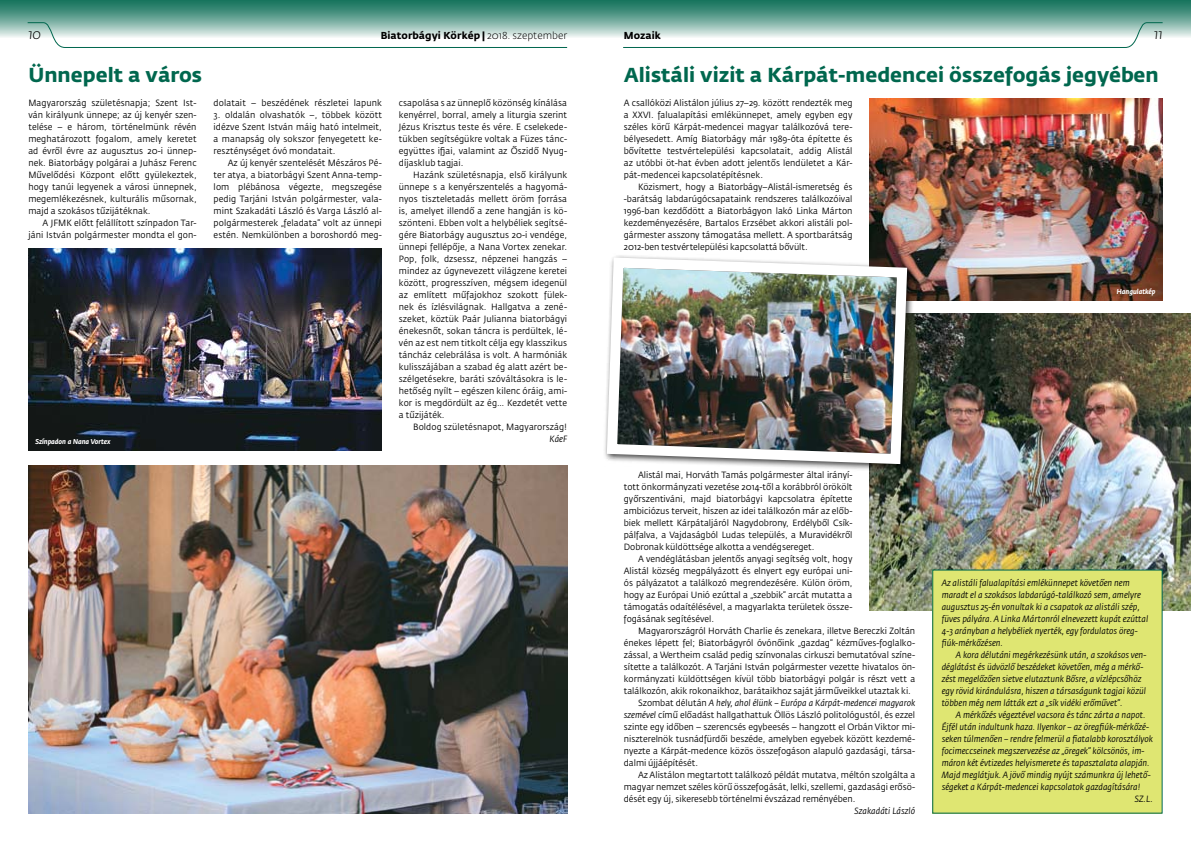
<style>
.page{position:relative;width:1191px;height:842px;background:#fff}
.page>*{position:absolute;margin:0;border:0;box-sizing:border-box;transform-origin:0 0}
.t1{font:700 20px "Fedra Sans Std";color:#00674e}
.t2{font:italic 300 14px "Fedra Sans Std";color:#000}
.t3{font:700 10px "Fedra Sans Std";letter-spacing:.005em;color:#000}
.t4{font:9px/12px "Fedra Sans Std";color:#000;text-align:justify;scale:.95 1}
.t5{font:italic 9px/12px "Fedra Sans Std";color:#000;scale:.95 1}
.t6{font:italic 700 7px "Fedra Sans Std";color:#fff;scale:.95 1}
.s1{font-weight:300}
.s2{font-style:normal}
.s3{font-style:italic}
</style>
<div class="page">
<svg style="left:0;top:0;width:1191px;height:37px;background:#4a9281"></svg>
<svg style="left:27px;top:22px;width:541px;height:26px"></svg>
<svg style="left:622px;top:22px;width:541px;height:26px"></svg>
<img style="left:28px;top:465px;width:539px;height:349px">
<img style="left:28px;top:249px;width:354px;height:202px">
<img style="left:869px;top:314px;width:322px;height:296px">
<div style="left:932px;top:570px;width:230px;height:243px;background:#dfe672"></div>
<div style="left:932px;top:569px;width:230px;height:245px;border:1px solid #00674e"></div>
<img style="left:869px;top:99px;width:293px;height:202px">
<div style="left:603px;top:253px;width:312px;height:219px;background:#000;opacity:.75"></div>
<img style="left:603px;top:252px;width:309px;height:217px">
<h2 class="t2" style="left:28px;top:26px;width:14px">10</h2>
<p class="t3" style="left:381px;top:30px;width:188px">Biatorbágyi Körkép | <span class="s1">2018. szeptember</span></p>
<p class="t3" style="left:624px;top:30px;width:38px">Mozaik</p>
<h2 class="t2" style="left:1154px;top:26px;width:10px">11</h2>
<h1 class="t1" style="left:28px;top:63px;width:175px">Ünnepelt a város</h1>
<p class="t4" style="left:28px;top:97px;width:179px">Magyarország születésnapja; Szent Ist&shy;ván királyunk ünnepe; az új kenyér szen&shy;telése – e három, történelmünk révén meghatározott fogalom, amely keretet ad évről évre az augusztus 20-i ünnep&shy;nek. Biatorbágy polgárai a Juhász Ferenc Művelődési Központ előtt gyülekeztek, hogy tanúi legyenek a városi ünnepnek, megemlékezésnek, kulturális műsornak, majd a szokásos tűzijátéknak.</p>
<p class="t4" style="left:28px;top:217px;width:179px;text-align:right">A JFMK előtt felállított színpadon Tar&shy;jáni István polgármester mondta el gon-</p>
<h1 class="t1" style="left:624px;top:63px;width:536px">Alistáli vizit a Kárpát-medencei összefogás jegyében</h1>
<p class="t4" style="left:624px;top:97px;width:242px">A csallóközi Alistálon július 27–29. között rendezték meg a XXVI. falualapítási emlékünnepet, amely egyben egy széles körű Kárpát-medencei magyar találkozóvá tere&shy;bélyesedett. Amíg Biatorbágy már 1989-óta építette és bővítette testvértelepülési kapcsolatait, addig Alistál az utóbbi öt-hat évben adott jelentős lendületet a Kár&shy;pát-medencei kapcsolatépítésnek.</p>
<p class="t4" style="left:624px;top:181px;width:242px;text-indent:14px">Közismert, hogy a Biatorbágy–Alistál-ismeretség és -barátság labdarúgócsapataink rendszeres találkozóival 1996-ban kezdődött a Biatorbágyon lakó Linka Márton kezdeményezésére, Bartalos Erzsébet akkori alistáli pol&shy;gármester asszony támogatása mellett. A sportbarátság 2012-ben testvértelepülési kapcsolattá bővült.</p>
<p class="t4" style="left:399px;top:97px;width:179px">csapolása s az ünneplő közönség kínálása kenyérrel, borral, amely a liturgia szerint Jézus Krisztus teste és vére. E cselekede&shy;tükben segítségükre voltak a Füzes tánc&shy;együttes ifjai, valamint az Őszidő Nyug&shy;díjasklub tagjai.</p>
<p class="t4" style="left:399px;top:169px;width:179px;text-indent:14px">Hazánk születésnapja, első királyunk ünnepe s a kenyérszentelés a hagyomá&shy;nyos tiszteletadás mellett öröm forrása is, amelyet illendő a zene hangján is kö&shy;szönteni. Ebben volt a helybéliek segítsé&shy;gére Biatorbágy augusztus 20-i vendége, ünnepi fellépője, a Nana Vortex zenekar.<br>Pop, folk, dzsessz, népzenei hangzás – mindez az úgynevezett világzene keretei között, progresszíven, mégsem idegenül az említett műfajokhoz szokott fülek&shy;nek és ízlésvilágnak. Hallgatva a zené&shy;szeket, köztük Paár Julianna biatorbágyi énekesnőt, sokan táncra is perdültek, lé&shy;vén az est nem titkolt célja egy klasszikus táncház celebrálása is volt. A harmóniák kulisszájában a szabad ég alatt azért be&shy;szélgetésekre, baráti szóváltásokra is le&shy;hetőség nyílt – egészen kilenc óráig, ami&shy;kor is megdördült az ég… Kezdetét vette a tűzijáték.</p>
<p class="t4" style="left:413px;top:421px;width:163px">Boldog születésnapot, Magyarország!</p>
<p class="t5" style="left:549px;top:433px;width:20px">KáeF</p>
<p class="t4" style="left:214px;top:97px;width:179px">dolatait – beszédének részletei lapunk</p>
<p class="t4" style="left:214px;top:109px;width:179px">3. oldalán olvashatók –, többek között idézve Szent István máig ható intelmeit, a manapság oly sokszor fenyegetett ke&shy;reszténységet óvó mondatait.</p>
<p class="t4" style="left:214px;top:157px;width:179px;text-indent:14px">Az új kenyér szentelését Mészáros Pé&shy;ter atya, a biatorbágyi Szent Anna-temp&shy;lom plébánosa végezte, megszegése pedig Tarjáni István polgármester, vala&shy;mint Szakadáti László és Varga László al&shy;polgármesterek „feladata” volt az ünnepi estén. Nemkülönben a boroshordó meg-</p>
<p class="t6" style="left:1116px;top:287px;width:42px">Hangulatkép</p>
<p class="t6" style="left:35px;top:437px;width:81px">Színpadon a Nana Vortex</p>
<p class="t4" style="left:624px;top:469px;width:242px;text-indent:14px">Alistál mai, Horváth Tamás polgármester által irányí&shy;tott önkormányzati vezetése 2014-től a korábbról örökölt győrszentiváni, majd biatorbágyi kapcsolatra építette ambiciózus terveit, hiszen az idei találkozón már az előb&shy;biek mellett Kárpátaljáról Nagydobrony, Erdélyből Csík&shy;pálfalva, a Vajdaságból Ludas település, a Muravidékről Dobronak küldöttsége alkotta a vendégsereget.</p>
<p class="t4" style="left:624px;top:553px;width:242px;text-indent:14px">A vendéglátásban jelentős anyagi segítség volt, hogy Alistál község megpályázott és elnyert egy európai uni&shy;ós pályázatot a találkozó megrendezésére. Külön öröm, hogy az Európai Unió ezúttal a „szebbik” arcát mutatta a támogatás odaítélésével, a magyarlakta területek össze&shy;fogásának segítésével.</p>
<p class="t4" style="left:638px;top:625px;width:293px">Magyarországról Horváth Charlie és zenekara, illetve Bereczki Zoltán</p>
<p class="t4" style="left:624px;top:637px;width:308px">énekes lépett fel; Biatorbágyról óvónőink „gazdag” kézműves-foglalko-</p>
<p class="t4" style="left:624px;top:649px;width:308px">zással, a Wertheim család pedig színvonalas cirkuszi bemutatóval színe-</p>
<p class="t4" style="left:624px;top:661px;width:308px">sítette a találkozót. A Tarjáni István polgármester vezette hivatalos ön-</p>
<p class="t4" style="left:624px;top:673px;width:308px">kormányzati küldöttségen kívül több biatorbágyi polgár is részt vett a</p>
<p class="t4" style="left:624px;top:685px;width:304px">találkozón, akik rokonaikhoz, barátaikhoz saját járműveikkel utaztak ki.</p>
<p class="t5" style="left:638px;top:697px;width:293px"><span class="s2">Szombat délután</span> A hely, ahol élünk – Európa a Kárpát-medencei magyarok</p>
<p class="t4" style="left:624px;top:709px;width:308px"><span class="s3">szemével</span> című előadást hallgathattuk Öllös László politológustól, és ezzel</p>
<p class="t4" style="left:624px;top:721px;width:308px">szinte egy időben – szerencsés egybeesés – hangzott el Orbán Viktor mi-</p>
<p class="t4" style="left:624px;top:733px;width:308px">niszterelnök tusnádfürdői beszéde, amelyben egyebek között kezdemé-</p>
<p class="t4" style="left:624px;top:745px;width:308px">nyezte a Kárpát-medence közös összefogáson alapuló gazdasági, társa-</p>
<p class="t4" style="left:624px;top:757px;width:80px">dalmi újjáépítését.</p>
<p class="t4" style="left:638px;top:769px;width:293px">Az Alistálon megtartott találkozó példát mutatva, méltón szolgálta a</p>
<p class="t4" style="left:624px;top:781px;width:308px">magyar nemzet széles körű összefogását, lelki, szellemi, gazdasági erősö-</p>
<p class="t4" style="left:624px;top:793px;width:245px">dését egy új, sikeresebb történelmi évszázad reményében.</p>
<p class="t5" style="left:854px;top:805px;width:65px">Szakadáti László</p>
<p class="t5" style="left:941px;top:577px;width:219px">Az alistáli falualapítási emlékünnepet követően nem maradt el a szokásos labdarúgó-találkozó sem, amelyre augusztus 25-én vonultak ki a csapatok az alistáli szép, füves pályára. A Linka Mártonról elnevezett kupát ezúttal 4-3 arányban a helybéliek nyerték, egy fordulatos öreg&shy;fiúk-mérkőzésen.</p>
<p class="t5" style="left:941px;top:649px;width:217px;text-indent:14px">A kora délutáni megérkezésünk után, a szokásos ven&shy;déglátást és üdvözlő beszédeket követően, még a mérkő&shy;zést megelőzően sietve elutaztunk Bősre, a vízlépcsőhöz egy rövid kirándulásra, hiszen a társaságunk tagjai közül többen még nem látták ezt a „sík vidéki erőművet”.</p>
<p class="t5" style="left:956px;top:709px;width:201px">A mérkőzés végeztével vacsora és tánc zárta a napot.</p>
<p class="t5" style="left:941px;top:721px;width:220px">Éjfél után indultunk haza. Ilyenkor – az öregfiúk-mérkőzé-</p>
<p class="t5" style="left:941px;top:733px;width:224px">seken túlmenően – rendre felmerül a fiatalabb korosztályok</p>
<p class="t5" style="left:941px;top:745px;width:215px">focimeccseinek megszervezése az „öregek” kölcsönös, im-</p>
<p class="t5" style="left:941px;top:757px;width:220px">máron két évtizedes helyismerete és tapasztalata alapján.</p>
<p class="t5" style="left:941px;top:769px;width:221px">Majd meglátjuk. A jövő mindig nyújt számunkra új lehető-</p>
<p class="t5" style="left:941px;top:781px;width:210px">ségeket a Kárpát-medencei kapcsolatok gazdagítására!</p>
<p class="t5" style="left:1134px;top:793px;width:21px">SZ.L.</p>
</div>
